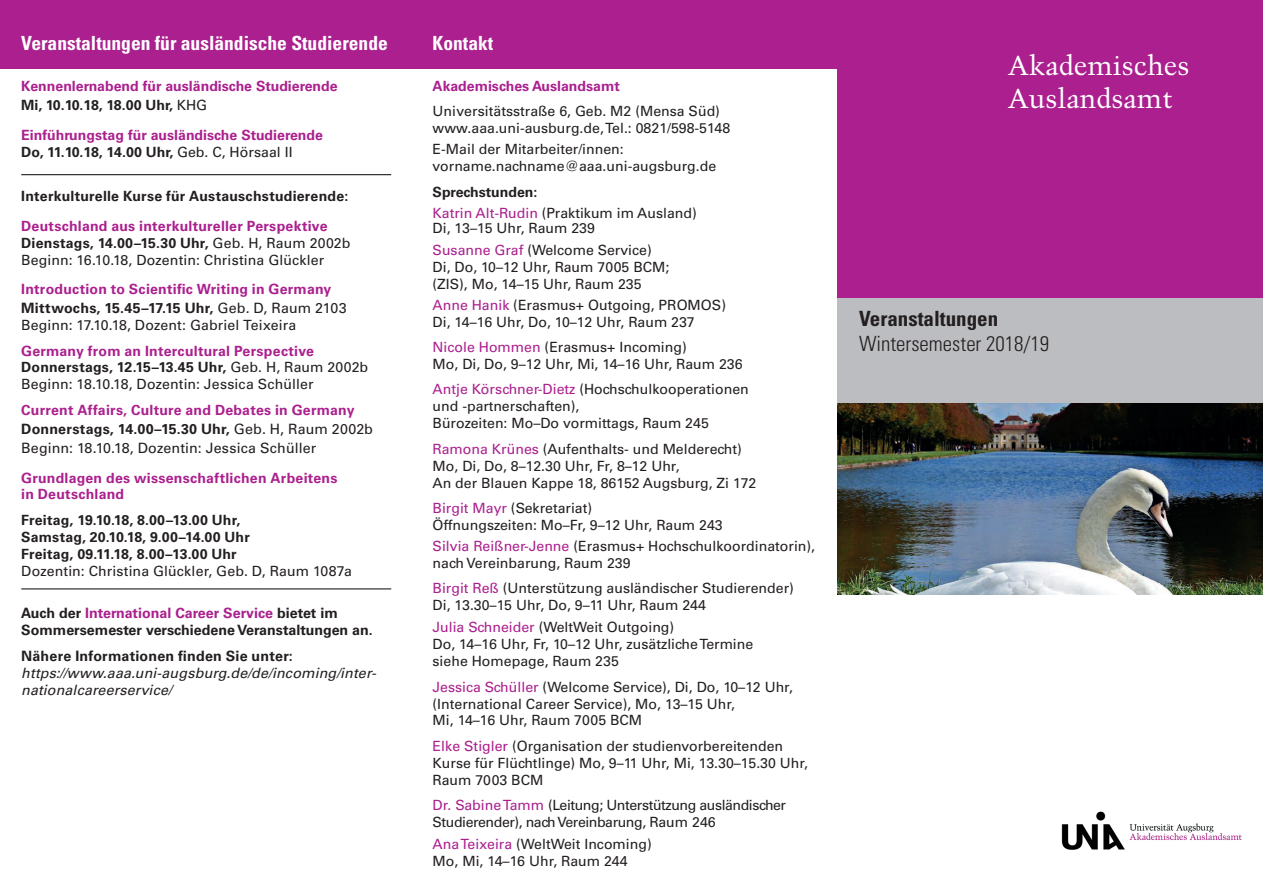
<style>
.page{position:relative;width:1263px;height:893px;background:#fff}
.page>*{position:absolute;margin:0;border:0;box-sizing:border-box;transform-origin:0 0}
.t1{font:27px/32.4px "Trump Mediaeval LT Std";color:#fff}
.t2{font:300 condensed 21px "Univers LT Std";color:#231f20}
.t3{font:700 condensed 21px "Univers LT Std";color:#231f20}
.t4{font:700 condensed 19.5px "Univers LT Std";color:#fff}
.t5{font:700 14.25px/17.1px "Univers LT Std";color:#231f20}
.t6{font:14.25px/19.2px "Univers LT Std";letter-spacing:.01em;color:#231f20}
.t7{font:italic 14.25px/17.1px "Univers LT Std";letter-spacing:.01em;color:#231f20}
.t8{font:14.1px/17px "Univers LT Std";color:#231f20}
.t9{font:700 14.1px/17px "Univers LT Std";letter-spacing:.005em;color:#ab208e}
.t10{font:700 14.1px/17px "Univers LT Std";letter-spacing:.015em;color:#231f20}
.t11{font:14.1px/17px "Univers LT Std";letter-spacing:-.03em;color:#231f20}
.s1{color:#231f20}
.s2{font-weight:400;color:#231f20}
.s3{font-weight:700;color:#ab208e}
.s4{font-weight:700}
.s5{font-weight:400}
.s6{color:#ab208e}
</style>
<div class="page">
<div style="left:838px;top:0;width:425px;height:404px;background:#bcbdc0"></div>
<div style="left:838px;top:0;width:425px;height:298px;background:#ab208e"></div>
<img style="left:1061px;top:811px;width:181px;height:39px">
<img style="left:838px;top:403px;width:425px;height:192px">
<div style="left:0;top:0;width:838px;height:69px;background:#ab208e"></div>
<hr style="left:21px;top:174px;width:370px;height:1px;background:#231f20">
<hr style="left:21px;top:588px;width:370px;height:1px;background:#231f20">
<h3 class="t4" style="left:21px;top:31px;width:368px">Veranstaltungen für ausländische Studierende</h3>
<h3 class="t4" style="left:433px;top:31px;width:62px">Kontakt</h3>
<p class="t9" style="left:21px;top:77px;width:318px;line-height:19.2px">Kennenlernabend für ausländische Studierende<br><span class="s1">Mi, 10.10.18, 18.00 Uhr,</span> <span class="s2">KHG</span></p>
<p class="t9" style="left:21px;top:126px;width:303px">Einführungstag für ausländische Studierende<br><span class="s1">Do, 11.10.18, 14.00 Uhr,</span> <span class="s2">Geb. C, Hörsaal II</span></p>
<p class="t10" style="left:21px;top:188px;width:328px">Interkulturelle Kurse für Austauschstudierende:</p>
<p class="t8" style="left:21px;top:217px;width:331px"><span class="s3">Deutschland aus interkultureller Perspektive<br></span><span class="s4">Dienstags, 14.00–15.30 Uhr,</span> Geb. H, Raum 2002b<br>Beginn: 16.10.18, Dozentin: Christina Glückler</p>
<p class="t9" style="left:21px;top:281px;width:312px">Introduction to Scientific Writing in Germany</p>
<p class="t5" style="left:21px;top:300px;width:327px">Mittwochs, 15.45–17.15 Uhr, <span class="s5">Geb. D, Raum 2103</span></p>
<p class="t8" style="left:21px;top:317px;width:276px">Beginn: 17.10.18, Dozent: Gabriel Teixeira</p>
<p class="t8" style="left:21px;top:342px;width:348px"><span class="s3">Germany from an Intercultural Perspective<br></span><span class="s4">Donnerstags, 12.15–13.45 Uhr,</span> Geb. H, Raum 2002b<br>Beginn: 18.10.18, Dozentin: Jessica Schüller</p>
<p class="t9" style="left:21px;top:401px;width:335px">Current Affairs, Culture and Debates in Germany</p>
<p class="t6" style="left:21px;top:419px;width:353px"><span class="s4">Donnerstags, 14.00–15.30 Uhr,</span> Geb. H, Raum 2002b<br>Beginn: 18.10.18, Dozentin: Jessica Schüller</p>
<p class="t9" style="left:21px;top:469px;width:318px">Grundlagen des wissenschaftlichen Arbeitens in Deutschland</p>
<p class="t10" style="left:21px;top:512px;width:230px">Freitag, 19.10.18, 8.00–13.00 Uhr,<br>Samstag, 20.10.18, 9.00–14.00 Uhr<br>Freitag, 09.11.18, 8.00–13.00 Uhr</p>
<p class="t8" style="left:21px;top:562px;width:332px">Dozentin: Christina Glückler, Geb. D, Raum 1087a</p>
<p class="t5" style="left:21px;top:605px;width:353px">Auch der <span class="s6">International Career Service</span> bietet im<br>Sommersemester verschiedene Veranstaltungen an.</p>
<p class="t5" style="left:21px;top:647px;width:273px">Nähere Informationen finden Sie unter:</p>
<p class="t7" style="left:21px;top:665px;width:356px">https://www.aaa.uni-augsburg.de/de/incoming/inter&shy;nationalcareerservice/</p>
<p class="t9" style="left:433px;top:78px;width:189px">Akademisches Auslandsamt</p>
<p class="t8" style="left:433px;top:103px;width:299px">Universitätsstraße 6, Geb. M2 (Mensa Süd) www.aaa.uni-ausburg.de, Tel.: 0821/598-5148</p>
<p class="t8" style="left:433px;top:141px;width:285px">E-Mail der Mitarbeiter/innen: vorname.nachname@aaa.uni-augsburg.de</p>
<p class="t8" style="left:433px;top:181px;width:266px;line-height:21.1px"><span class="s4">Sprechstunden:<br></span><span class="s6">Katrin Alt-Rudin</span> (Praktikum im Ausland)</p>
<p class="t8" style="left:433px;top:217px;width:221px;line-height:22px">Di, 13–15 Uhr, Raum 239<br><span class="s6">Susanne Graf</span> (Welcome Service)</p>
<p class="t8" style="left:433px;top:258px;width:238px">Di, Do, 10–12 Uhr, Raum 7005 BCM; (ZIS), Mo, 14–15 Uhr, Raum 235</p>
<p class="t8" style="left:433px;top:296px;width:295px"><span class="s6">Anne Hanik</span> (Erasmus+ Outgoing, PROMOS)<br>Di, 14–16 Uhr, Do, 10–12 Uhr, Raum 237</p>
<p class="t8" style="left:433px;top:339px;width:311px"><span class="s6">Nicole Hommen</span> (Erasmus+ Incoming)<br>Mo, Di, Do, 9–12 Uhr, Mi, 14–16 Uhr, Raum 236</p>
<p class="t8" style="left:433px;top:381px;width:318px"><span class="s6">Antje Körschner-Dietz</span> (Hochschulkooperationen und -partnerschaften),<br>Bürozeiten: Mo–Do vormittags, Raum 245</p>
<p class="t8" style="left:433px;top:440px;width:325px"><span class="s6">Ramona Krünes</span> (Aufenthalts- und Melderecht)<br>Mo, Di, Do, 8–12.30 Uhr, Fr, 8–12 Uhr,<br>An der Blauen Kappe 18, 86152 Augsburg, Zi 172</p>
<p class="t8" style="left:433px;top:500px;width:292px"><span class="s6">Birgit Mayr</span> (Sekretariat)<br>Öffnungszeiten: Mo–Fr, 9–12 Uhr, Raum 243</p>
<p class="t8" style="left:433px;top:538px;width:384px"><span class="s6">Silvia Reißner-Jenne</span> (Erasmus+ Hochschulkoordinatorin), nach Vereinbarung, Raum 239</p>
<p class="t8" style="left:433px;top:580px;width:363px"><span class="s6">Birgit Reß</span> (Unterstützung ausländischer Studierender)<br>Di, 13.30–15 Uhr, Do, 9–11 Uhr, Raum 244</p>
<p class="t8" style="left:433px;top:619px;width:322px"><span class="s6">Julia Schneider</span> (WeltWeit Outgoing)<br>Do, 14–16 Uhr, Fr, 10–12 Uhr, zusätzliche Termine siehe Homepage, Raum 235</p>
<p class="t8" style="left:433px;top:678px;width:362px"><span class="s6">Jessica Schüller</span> (Welcome Service), Di, Do, 10–12 Uhr, (International Career Service), Mo, 13–15 Uhr,<br>Mi, 14–16 Uhr, Raum 7005 BCM</p>
<p class="t8" style="left:433px;top:737px;width:377px"><span class="s6">Elke Stigler</span> (Organisation der studienvorbereitenden<br>Kurse für Flüchtlinge) Mo, 9–11 Uhr, Mi, 13.30–15.30 Uhr,<br>Raum 7003 BCM</p>
<p class="t11" style="left:433px;top:797px;width:355px"><span class="s6">Dr. Sabine Tamm</span> (Leitung; Unterstützung ausländischer<br>Studierender), nach Vereinbarung, Raum 246</p>
<p class="t8" style="left:433px;top:836px;width:221px"><span class="s6">Ana Teixeira</span> (WeltWeit Incoming)<br>Mo, Mi, 14–16 Uhr, Raum 244</p>
<h1 class="t1" style="left:1008px;top:49px;width:183px">Akademisches<br>Auslandsamt</h1>
<h2 class="t3" style="left:859px;top:305px;width:141px">Veranstaltungen</h2>
<h2 class="t2" style="left:859px;top:331px;width:192px">Wintersemester 2018/19</h2>
</div>
